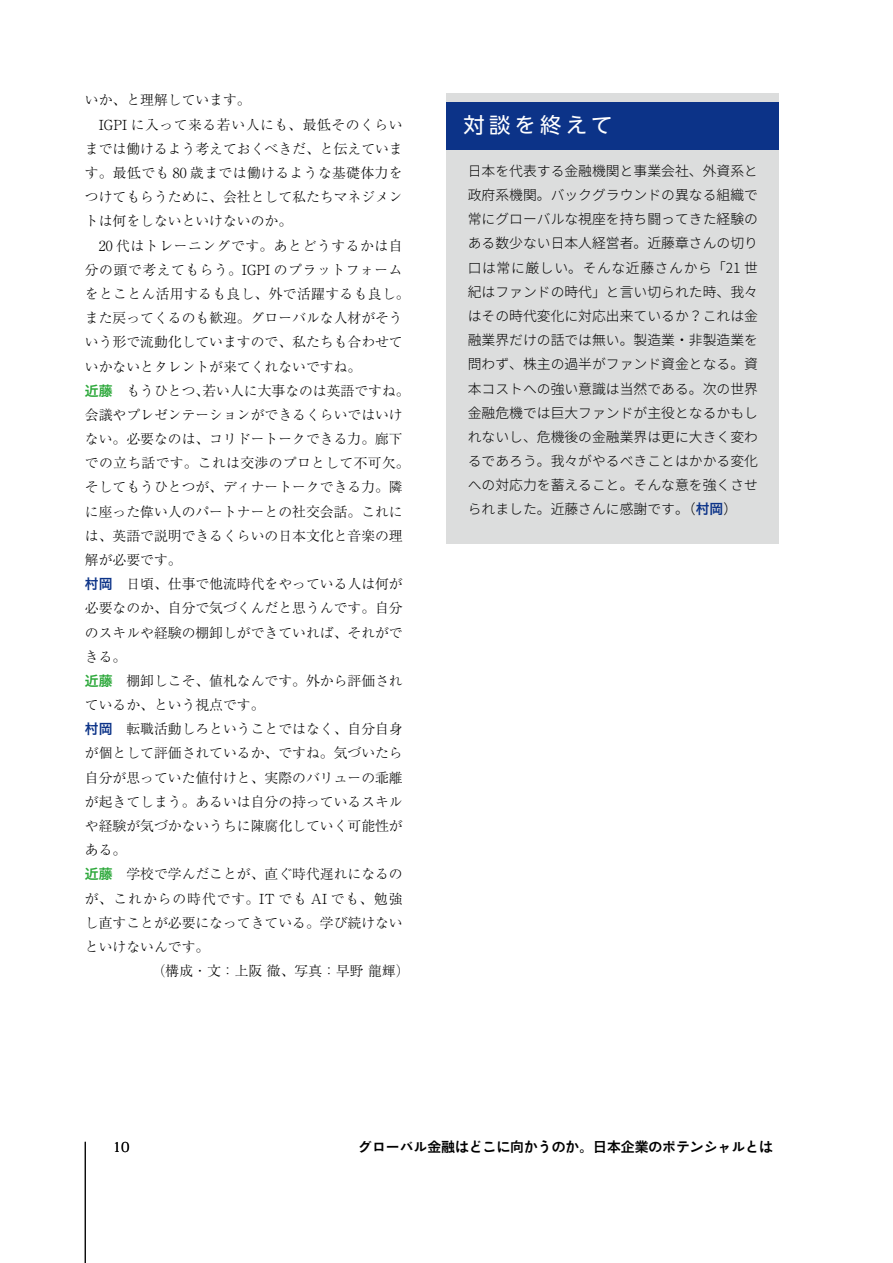
<style>
.page{position:relative;width:893px;height:1263px;background:#fff}
.page>*{position:absolute;margin:0;border:0;box-sizing:border-box;transform-origin:0 0}
.t1{font:21.3px "UD Shin Go NT Pro";letter-spacing:.2em;color:#fff}
.t2{font:300 13.8px "Ryumin Pro";color:#000}
.t3{font:300 13.8px/24.2px "Source Han Sans JP";color:#000;text-align:justify}
.t4{font:300 13.8px "Ryumin Pro";letter-spacing:.04em;color:#000}
.t5{font:300 13.8px "Ryumin Pro";letter-spacing:.025em;color:#000}
.t6{font:13.8px "Hira Sans Old Std W6";color:#000}
.t7{font:300 13.8px "Ryumin Pro";letter-spacing:.07em;color:#000}
.t8{font:13.8px "Koz Min Pr 6 N";color:#000}
.s1{font-family:"Hira Sans Old Std W6";font-weight:400;color:#2aa738}
.s2{font-family:"Hira Sans Old Std W6";font-weight:400;color:#0c3388}
</style>
<div class="page">
<hr style="left:85px;top:1142px;width:1px;height:121px;background:#000">
<div style="left:447px;top:93px;width:332px;height:451px;background:#dcdddd"></div>
<div style="left:447px;top:102px;width:332px;height:48px;background:#0c3388"></div>
<p class="t2" style="left:85px;top:89px;width:167px">いか、と理解しています。</p>
<p class="t4" style="left:85px;top:114px;width:319px">　IGPI に入って来る若い人にも、最低そのくらい</p>
<p class="t2" style="left:85px;top:138px;width:319px">までは働けるよう考えておくべきだ、と伝えていま</p>
<p class="t5" style="left:85px;top:162px;width:319px">す。最低でも 80 歳までは働けるような基礎体力を</p>
<p class="t2" style="left:85px;top:186px;width:319px">つけてもらうために、会社として私たちマネジメン</p>
<p class="t2" style="left:85px;top:210px;width:209px">トは何をしないといけないのか。</p>
<p class="t4" style="left:85px;top:235px;width:319px">　20 代はトレーニングです。あとどうするかは自</p>
<p class="t4" style="left:85px;top:259px;width:319px">分の頭で考えてもらう。IGPI のプラットフォーム</p>
<p class="t5" style="left:85px;top:283px;width:326px">をとことん活用するも良し、外で活躍するも良し。</p>
<p class="t2" style="left:85px;top:307px;width:319px">また戻ってくるのも歓迎。グローバルな人材がそう</p>
<p class="t2" style="left:85px;top:331px;width:319px">いう形で流動化していますので、私たちも合わせて</p>
<p class="t2" style="left:85px;top:355px;width:278px">いかないとタレントが来てくれないですね。</p>
<p class="t2" style="left:85px;top:380px;width:326px"><span class="s1">近藤　</span>もうひとつ、若い人に大事なのは英語ですね。</p>
<p class="t2" style="left:85px;top:404px;width:319px">会議やプレゼンテーションができるくらいではいけ</p>
<p class="t2" style="left:85px;top:428px;width:319px">ない。必要なのは、コリドートークできる力。廊下</p>
<p class="t5" style="left:85px;top:452px;width:326px">での立ち話です。これは交渉のプロとして不可欠。</p>
<p class="t2" style="left:85px;top:476px;width:319px">そしてもうひとつが、ディナートークできる力。隣</p>
<p class="t2" style="left:85px;top:501px;width:319px">に座った偉い人のパートナーとの社交会話。これに</p>
<p class="t2" style="left:85px;top:525px;width:319px">は、英語で説明できるくらいの日本文化と音楽の理</p>
<p class="t2" style="left:85px;top:549px;width:98px">解が必要です。</p>
<p class="t2" style="left:85px;top:573px;width:319px"><span class="s2">村岡　</span>日頃、仕事で他流時代をやっている人は何が</p>
<p class="t2" style="left:85px;top:597px;width:319px">必要なのか、自分で気づくんだと思うんです。自分</p>
<p class="t2" style="left:85px;top:621px;width:319px">のスキルや経験の棚卸しができていれば、それがで</p>
<p class="t2" style="left:85px;top:646px;width:43px">きる。</p>
<p class="t2" style="left:85px;top:670px;width:319px"><span class="s1">近藤　</span>棚卸しこそ、値札なんです。外から評価され</p>
<p class="t2" style="left:85px;top:694px;width:181px">ているか、という視点です。</p>
<p class="t2" style="left:85px;top:718px;width:319px"><span class="s2">村岡　</span>転職活動しろということではなく、自分自身</p>
<p class="t2" style="left:85px;top:742px;width:319px">が個として評価されているか、ですね。気づいたら</p>
<p class="t2" style="left:85px;top:767px;width:319px">自分が思っていた値付けと、実際のバリューの乖離</p>
<p class="t2" style="left:85px;top:791px;width:319px">が起きてしまう。あるいは自分の持っているスキル</p>
<p class="t2" style="left:85px;top:815px;width:319px">や経験が気づかないうちに陳腐化していく可能性が</p>
<p class="t2" style="left:85px;top:839px;width:43px">ある。</p>
<p class="t2" style="left:85px;top:863px;width:319px"><span class="s1">近藤　</span>学校で学んだことが、直ぐ時代遅れになるの</p>
<p class="t7" style="left:85px;top:887px;width:319px">が、これからの時代です。IT でも AI でも、勉強</p>
<p class="t2" style="left:85px;top:912px;width:319px">し直すことが必要になってきている。学び続けない</p>
<p class="t2" style="left:85px;top:936px;width:126px">といけないんです。</p>
<p class="t2" style="left:152px;top:960px;width:259px">（構成・文：上阪 徹、写真：早野 龍輝）</p>
<h1 class="t1" style="left:464px;top:107px;width:150px">対談を終えて</h1>
<p class="t3" style="left:468px;top:159px;width:292px">日本を代表する金融機関と事業会社、外資系と政府系機関。バックグラウンドの異なる組織で常にグローバルな視座を持ち闘ってきた経験のある数少ない日本人経営者。近藤章さんの切り口は常に厳しい。そんな近藤さんから「21 世紀はファンドの時代」と言い切られた時、我々はその時代変化に対応出来ているか？これは金融業界だけの話では無い。製造業・非製造業を問わず、株主の過半がファンド資金となる。資本コストへの強い意識は当然である。次の世界金融危機では巨大ファンドが主役となるかもしれないし、危機後の金融業界は更に大きく変わるであろう。我々がやるべきことはかかる変化への対応力を蓄えること。そんな意を強くさせられました。近藤さんに感謝です。（<span class="s2">村岡</span>）</p>
<p class="t8" style="left:113px;top:1139px;width:18px">10</p>
<p class="t6" style="left:358px;top:1136px;width:416px">グローバル金融はどこに向かうのか。日本企業のポテンシャルとは</p>
</div>
